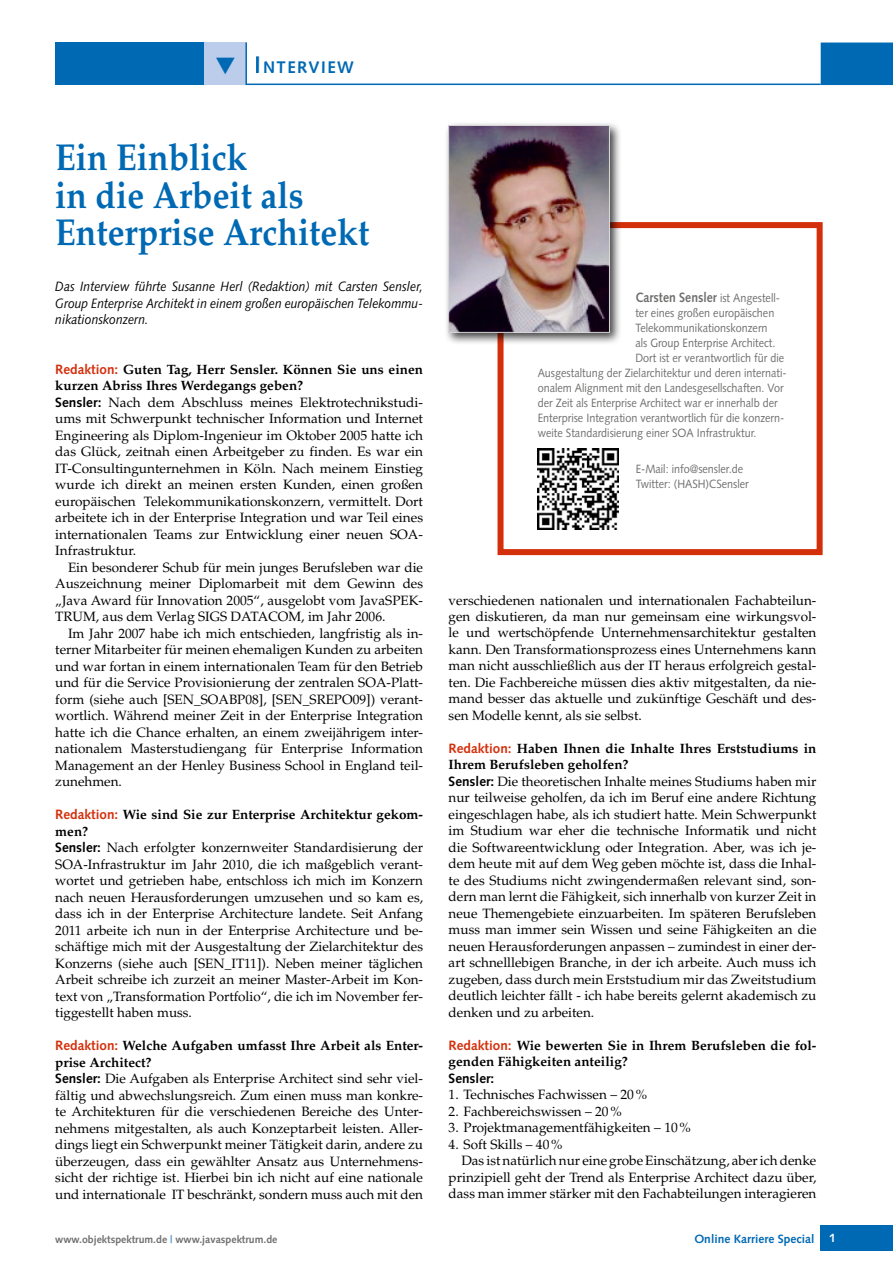
<style>
.page{position:relative;width:893px;height:1263px;background:#fff}
.page>*{position:absolute;margin:0;border:0;box-sizing:border-box;transform-origin:0 0}
.t1{font:700 37.5px/37.5px "Palatino";color:#0069b4;scale:.9 1}
.t2{font:700 16.8px "Syntax";letter-spacing:.085em;color:#0069b4}
.t3{font:13.5px/16.5px "Palatino";color:#000}
.t4{font:italic 13.5px/16.5px "Syntax";color:#000;text-align:justify;scale:.9 1}
.t5{font:700 13.5px/16.5px "Palatino";color:#000}
.t6{font:700 13.5px "Syntax";color:#6f6f6e;scale:.9 1}
.t7{font:700 13.5px "Syntax";color:#000}
.t8{font:12px/15px "Syntax";color:#6f6f6e;scale:.9 1}
.t9{font:700 12px "Syntax";color:#0069b4}
.t10{font:700 10.5px "Syntax";color:#6f6f6e}
.s1{font-size:24px}
.s2{font-family:"Syntax";font-weight:700;color:#d42f0b}
.s3{font-weight:700}
.s4{font-family:"Syntax";font-weight:700}
.s5{font-weight:400;font-size:12px}
.s6{font-family:"Syntax";color:#d42f0b}
.s7{color:#4e8fcc}
.s8{color:#fff}
</style>
<div class="page">
<div style="left:821px;top:43px;width:72px;height:42px;background:#0069b4"></div>
<div style="left:55px;top:43px;width:149px;height:42px;background:#0069b4"></div>
<div style="left:204px;top:43px;width:43px;height:42px;background:#bccdeb"></div>
<hr style="left:245px;top:43px;width:2px;height:42px;background:#0069b4">
<hr style="left:247px;top:84px;width:574px;height:1px;background:#0069b4">
<div style="left:821px;top:1225px;width:72px;height:26px;background:#0069b4"></div>
<div style="left:497px;top:222px;width:326px;height:333px;border:6px solid #d42f0b"></div>
<div style="left:444px;top:121px;width:179px;height:225px;background:#000;opacity:.75"></div>
<img style="left:450px;top:127px;width:158px;height:204px">
<div style="left:448px;top:125px;width:162px;height:208px;border:1px solid #dadada"></div>
<img style="left:538px;top:449px;width:81px;height:81px">
<p class="t2" style="left:255px;top:57px;width:101px"><span class="s1">I</span>NTERVIEW</p>
<h1 class="t1" style="left:55px;top:139px;width:350px">Ein Einblick<br>in die Arbeit als<br>Enterprise Architekt</h1>
<p class="t4" style="left:55px;top:278px;width:410px">Das Interview führte Susanne Herl (Redaktion) mit Carsten Sensler, Group Enterprise Architekt in einem großen europäischen Telekommu&shy;nikationskonzern.</p>
<p class="t3" style="left:55px;top:361px;width:369px"><span class="s2">Redaktion:</span> <span class="s3">Guten Tag, Herr Sensler. Können Sie uns einen kurzen Abriss Ihres Werdegangs geben?<br></span><span class="s4">Sensler:</span> Nach dem Abschluss meines Elektrotechnikstudi&shy;ums mit Schwerpunkt technischer Information und Internet Engineering als Diplom-Ingenieur im Oktober 2005 hatte ich das Glück, zeitnah einen Arbeitgeber zu finden. Es war ein IT-Consultingunternehmen in Köln. Nach meinem Einstieg wurde ich direkt an meinen ersten Kunden, einen großen europäischen Telekommunikationskonzern, vermittelt. Dort arbeitete ich in der Enterprise Integration und war Teil eines internationalen Teams zur Entwicklung einer neuen SOA-Infrastruktur.</p>
<p class="t3" style="left:55px;top:559px;width:369px;text-align:justify;text-indent:13px">Ein besonderer Schub für mein junges Berufsleben war die Auszeichnung meiner Diplomarbeit mit dem Gewinn des „Java Award für Innovation 2005“, ausgelobt vom JavaSPEK-TRUM, aus dem Verlag SIGS DATACOM, im Jahr 2006.</p>
<p class="t3" style="left:55px;top:625px;width:369px;text-align:justify;text-indent:13px">Im Jahr 2007 habe ich mich entschieden, langfristig als in&shy;terner Mitarbeiter für meinen ehemaligen Kunden zu arbeiten und war fortan in einem internationalen Team für den Betrieb und für die Service Provisionierung der zentralen SOA-Platt&shy;form (siehe auch [SEN_SOABP08], [SEN_SREPO09]) verant&shy;wortlich. Während meiner Zeit in der Enterprise Integration hatte ich die Chance erhalten, an einem zweijährigem inter&shy;nationalem Masterstudiengang für Enterprise Information Management an der Henley Business School in England teil&shy;zunehmen.</p>
<p class="t3" style="left:55px;top:806px;width:369px"><span class="s2">Redaktion:</span> <span class="s3">Wie sind Sie zur Enterprise Architektur gekom&shy;men?<br></span><span class="s4">Sensler:</span> Nach erfolgter konzernweiter Standardisierung der SOA-Infrastruktur im Jahr 2010, die ich maßgeblich verant&shy;wortet und getrieben habe, entschloss ich mich im Konzern nach neuen Herausforderungen umzusehen und so kam es, dass ich in der Enterprise Architecture landete. Seit Anfang 2011 arbeite ich nun in der Enterprise Architecture und be&shy;schäftige mich mit der Ausgestaltung der Zielarchitektur des Konzerns (siehe auch [SEN_IT11]). Neben meiner täglichen Arbeit schreibe ich zurzeit an meiner Master-Arbeit im Kon&shy;text von „Transformation Portfolio“, die ich im November fer&shy;tiggestellt haben muss.</p>
<p class="t3" style="left:55px;top:1037px;width:369px"><span class="s2">Redaktion:</span> <span class="s3">Welche Aufgaben umfasst Ihre Arbeit als Enter&shy;prise Architect?<br></span><span class="s4">Sensler:</span> Die Aufgaben als Enterprise Architect sind sehr viel&shy;fältig und abwechslungsreich. Zum einen muss man konkre&shy;te Architekturen für die verschiedenen Bereiche des Unter&shy;nehmens mitgestalten, als auch Konzeptarbeit leisten. Aller&shy;dings liegt ein Schwerpunkt meiner Tätigkeit darin, andere zu überzeugen, dass ein gewählter Ansatz aus Unternehmens&shy;sicht der richtige ist. Hierbei bin ich nicht auf eine nationale und internationale IT beschränkt, sondern muss auch mit den</p>
<p class="t6" style="left:635px;top:290px;width:162px">Carsten Sensler <span class="s5">ist Angestell-</span></p>
<p class="t8" style="left:635px;top:305px;width:156px">ter eines großen europäischen</p>
<p class="t8" style="left:635px;top:320px;width:148px">Telekommunikationskonzern</p>
<p class="t8" style="left:635px;top:335px;width:157px">als Group Enterprise Architect.</p>
<p class="t8" style="left:635px;top:350px;width:167px">Dort ist er verantwortlich für die</p>
<p class="t8" style="left:538px;top:365px;width:278px">Ausgestaltung der Zielarchitektur und deren internati-</p>
<p class="t8" style="left:538px;top:380px;width:275px">onalem Alignment mit den Landesgesellschaften. Vor</p>
<p class="t8" style="left:538px;top:395px;width:268px">der Zeit als Enterprise Architect war er innerhalb der</p>
<p class="t8" style="left:538px;top:410px;width:276px">Enterprise Integration verantwortlich für die konzern-</p>
<p class="t8" style="left:538px;top:425px;width:244px">weite Standardisierung einer SOA Infrastruktur.</p>
<p class="t8" style="left:636px;top:462px;width:127px">E-Mail: info@sensler.de<br>Twitter: (HASH)CSensler</p>
<p class="t3" style="left:449px;top:592px;width:369px;text-align:justify">verschiedenen nationalen und internationalen Fachabteilun&shy;gen diskutieren, da man nur gemeinsam eine wirkungsvol&shy;le und wertschöpfende Unternehmensarchitektur gestalten kann. Den Transformationsprozess eines Unternehmens kann man nicht ausschließlich aus der IT heraus erfolgreich gestal&shy;ten. Die Fachbereiche müssen dies aktiv mitgestalten, da nie&shy;mand besser das aktuelle und zukünftige Geschäft und des&shy;sen Modelle kennt, als sie selbst.</p>
<p class="t3" style="left:449px;top:740px;width:369px"><span class="s2">Redaktion:</span> <span class="s3">Haben Ihnen die Inhalte Ihres Erststudiums in Ihrem Berufsleben geholfen?<br></span><span class="s4">Sensler:</span> Die theoretischen Inhalte meines Studiums haben mir nur teilweise geholfen, da ich im Beruf eine andere Richtung eingeschlagen habe, als ich studiert hatte. Mein Schwerpunkt im Studium war eher die technische Informatik und nicht die Softwareentwicklung oder Integration. Aber, was ich je&shy;dem heute mit auf dem Weg geben möchte ist, dass die Inhal&shy;te des Studiums nicht zwingendermaßen relevant sind, son&shy;dern man lernt die Fähigkeit, sich innerhalb von kurzer Zeit in neue Themengebiete einzuarbeiten. Im späteren Berufsleben muss man immer sein Wissen und seine Fähigkeiten an die neuen Herausforderungen anpassen – zumindest in einer der&shy;art schnelllebigen Branche, in der ich arbeite. Auch muss ich zugeben, dass durch mein Erststudium mir das Zweitstudium deutlich leichter fällt - ich habe bereits gelernt akademisch zu denken und zu arbeiten.</p>
<p class="t5" style="left:449px;top:1037px;width:369px"><span class="s6">Redaktion:</span> Wie bewerten Sie in Ihrem Berufsleben die fol&shy;genden Fähigkeiten anteilig?</p>
<p class="t7" style="left:449px;top:1070px;width:47px">Sensler:</p>
<p class="t3" style="left:449px;top:1087px;width:200px">1. Technisches Fachwissen – 20%</p>
<p class="t3" style="left:449px;top:1103px;width:175px">2. Fachbereichswissen – 20%</p>
<p class="t3" style="left:449px;top:1120px;width:244px">3. Projektmanagementfähigkeiten – 10%</p>
<p class="t3" style="left:449px;top:1136px;width:115px">4. Soft Skills – 40%</p>
<p class="t3" style="left:461px;top:1153px;width:357px">Das ist natürlich nur eine grobe Einschätzung, aber ich denke</p>
<p class="t3" style="left:449px;top:1169px;width:369px">prinzipiell geht der Trend als Enterprise Architect dazu über,</p>
<p class="t3" style="left:449px;top:1186px;width:369px">dass man immer stärker mit den Fachabteilungen interagieren</p>
<p class="t10" style="left:55px;top:1233px;width:224px">www.objektspektrum.de <span class="s7">|</span> www.javaspektrum.de</p>
<p class="t9" style="left:694px;top:1232px;width:143px">Online Karriere Special <span class="s8">1</span></p>
</div>
